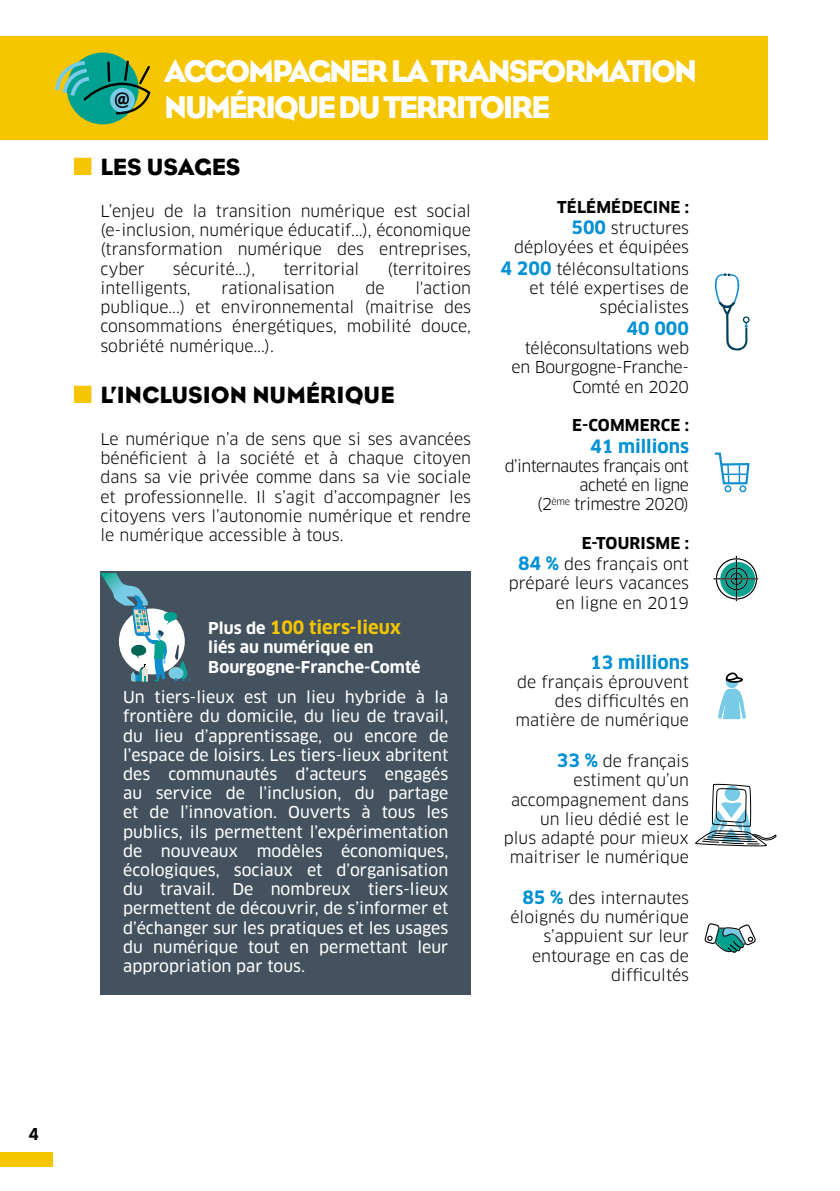
<style>
.page{position:relative;width:840px;height:1191px;background:#fff}
.page>*{position:absolute;margin:0;border:0;box-sizing:border-box;transform-origin:0 0}
.t1{font:32px/36px "Eagle";letter-spacing:-.07em;color:#fff}
.t2{font:24px "Eagle";color:#000}
.t3{font:700 18px "Clan Pro";color:#0090d4}
.t4{font:700 18px "Clan Pro";color:#f5c500}
.t5{font:700 17px "Clan Pro";color:#000}
.t6{font:16px/19.2px "Clan Pro";color:#000;text-align:right}
.t7{font:16px/19.2px "Clan Pro News";color:#fff;text-align:justify}
.t8{font:16px/19.2px "Clan Pro";letter-spacing:-.04em;color:#000;text-align:right}
.t9{font:16px/19.2px "Clan Pro";letter-spacing:-.02em;color:#000;text-align:right}
.t10{font:700 16px/19.2px "Clan Pro";color:#fff}
.t11{font:700 16px/21.6px "Clan Pro";letter-spacing:.01em;color:#000;text-align:right}
.s1{font-size:16px;color:#fff}
.s2{font-size:18px;color:#0090d4}
.s3{font-weight:400}
.s4{font-weight:700;font-size:18px;color:#0090d4}
.s5{font-weight:700}
</style>
<div class="page">
<div style="left:0;top:1152px;width:52px;height:14px;background:#f5c500"></div>
<div style="left:0;top:37px;width:767px;height:103px;background:#f5c500"></div>
<div style="left:100px;top:571px;width:371px;height:423px;background:#43525e"></div>
<div style="left:67px;top:53px;width:72px;height:71px;background:#00a28f;border-radius:50%"></div>
<svg style="left:55px;top:61px;width:95px;height:53px"></svg>
<svg style="left:714px;top:273px;width:35px;height:77px"></svg>
<svg style="left:100px;top:573px;width:90px;height:109px"></svg>
<svg style="left:704px;top:923px;width:51px;height:30px"></svg>
<svg style="left:718px;top:672px;width:27px;height:47px"></svg>
<svg style="left:713px;top:556px;width:45px;height:45px"></svg>
<div style="left:724px;top:485px;width:7px;height:7px;border:1px solid #0e8ece;border-radius:50%"></div>
<div style="left:739px;top:485px;width:7px;height:7px;border:1px solid #0e8ece;border-radius:50%"></div>
<svg style="left:714px;top:452px;width:35px;height:33px"></svg>
<svg style="left:695px;top:784px;width:81px;height:62px"></svg>
<p class="t11" style="left:28px;top:1123px;width:12px">4</p>
<p class="t5" style="left:114px;top:90px;width:17px">@</p>
<h1 class="t1" style="left:164px;top:52px;width:534px">ACCOMPAGNER LA TRANSFORMATION<br>NUMÉRIQUE DU TERRITOIRE</h1>
<h2 class="t2" style="left:100px;top:152px;width:141px">LES USAGES</h2>
<p class="t6" style="left:100px;top:202px;width:372px;text-align:justify">L’enjeu de la transition numérique est social (e-inclusion, numérique éducatif...), économique (transformation numérique des entreprises, cyber</p>
<p class="t6" style="left:173px;top:259px;width:84px">sécurité...),</p>
<p class="t6" style="left:283px;top:259px;width:77px">territorial</p>
<p class="t6" style="left:387px;top:259px;width:85px">(territoires</p>
<p class="t6" style="left:100px;top:278px;width:92px">intelligents,</p>
<p class="t6" style="left:221px;top:278px;width:114px">rationalisation</p>
<p class="t6" style="left:365px;top:278px;width:21px">de</p>
<p class="t6" style="left:100px;top:278px;width:372px;text-align:justify;text-indent:315px">l'action publique...) et environnemental (maitrise des consommations énergétiques, mobilité douce, sobriété numérique...).</p>
<h2 class="t2" style="left:100px;top:380px;width:295px">L’INCLUSION NUMÉRIQUE</h2>
<p class="t6" style="left:100px;top:429px;width:372px;text-align:justify">Le numérique n’a de sens que si ses avancées bénéficient à la société et à chaque citoyen dans sa vie privée comme dans sa vie sociale et professionnelle. Il s’agit d’accompagner les citoyens vers l’autonomie numérique et rendre le numérique accessible à tous.</p>
<p class="t4" style="left:208px;top:617px;width:194px"><span class="s1">Plus de</span> 100 tiers-lieux</p>
<p class="t10" style="left:208px;top:638px;width:214px">liés au numérique en<br>Bourgogne-Franche-Comté</p>
<p class="t7" style="left:123px;top:687px;width:326px">Un tiers-lieux est un lieu hybride à la frontière du domicile, du lieu de travail, du lieu d’apprentissage, ou encore de l’espace de loisirs. Les tiers-lieux abritent des communautés d’acteurs engagés au service de l’inclusion, du partage et de l’innovation. Ouverts à tous les publics, ils permettent l’expérimentation de nouveaux modèles économiques, écologiques, sociaux et d’organisation du travail. De nombreux tiers-lieux permettent de découvrir, de s’informer et d’échanger sur les pratiques et les usages du numérique tout en permettant leur appropriation par tous.</p>
<p class="t11" style="left:557px;top:196px;width:133px">TÉLÉMÉDECINE :<br><span class="s2">500</span> <span class="s3">structures</span></p>
<p class="t6" style="left:500px;top:237px;width:190px;line-height:21.6px">déployées et équipées<br><span class="s4">4 200</span> téléconsultations</p>
<p class="t6" style="left:529px;top:279px;width:161px">et télé expertises de spécialistes</p>
<p class="t3" style="left:626px;top:318px;width:64px">40 000</p>
<p class="t9" style="left:511px;top:339px;width:179px">téléconsultations web en Bourgogne-Franche-<br>Comté en 2020</p>
<p class="t11" style="left:572px;top:414px;width:118px">E-COMMERCE :</p>
<p class="t3" style="left:589px;top:435px;width:100px">41 millions</p>
<p class="t8" style="left:504px;top:456px;width:185px">d’internautes français ont acheté en ligne<br>(2<sup>ème</sup> trimestre 2020)</p>
<p class="t6" style="left:517px;top:532px;width:172px;line-height:21.6px"><span class="s5">E-TOURISME :<br></span><span class="s4">84 %</span> des français ont</p>
<p class="t6" style="left:508px;top:574px;width:181px">préparé leurs vacances en ligne en 2019</p>
<p class="t3" style="left:589px;top:651px;width:100px">13 millions</p>
<p class="t6" style="left:515px;top:672px;width:175px">de français éprouvent des difficultés en matière de numérique</p>
<p class="t6" style="left:503px;top:751px;width:186px"><span class="s4">33 %</span> de français estiment qu’un accompagnement dans un lieu dédié est le<br>plus adapté pour mieux maitriser le numérique</p>
<p class="t6" style="left:510px;top:888px;width:180px"><span class="s4">85 %</span> des internautes éloignés du numérique s’appuient sur leur entourage en cas de difficultés</p>
</div>
